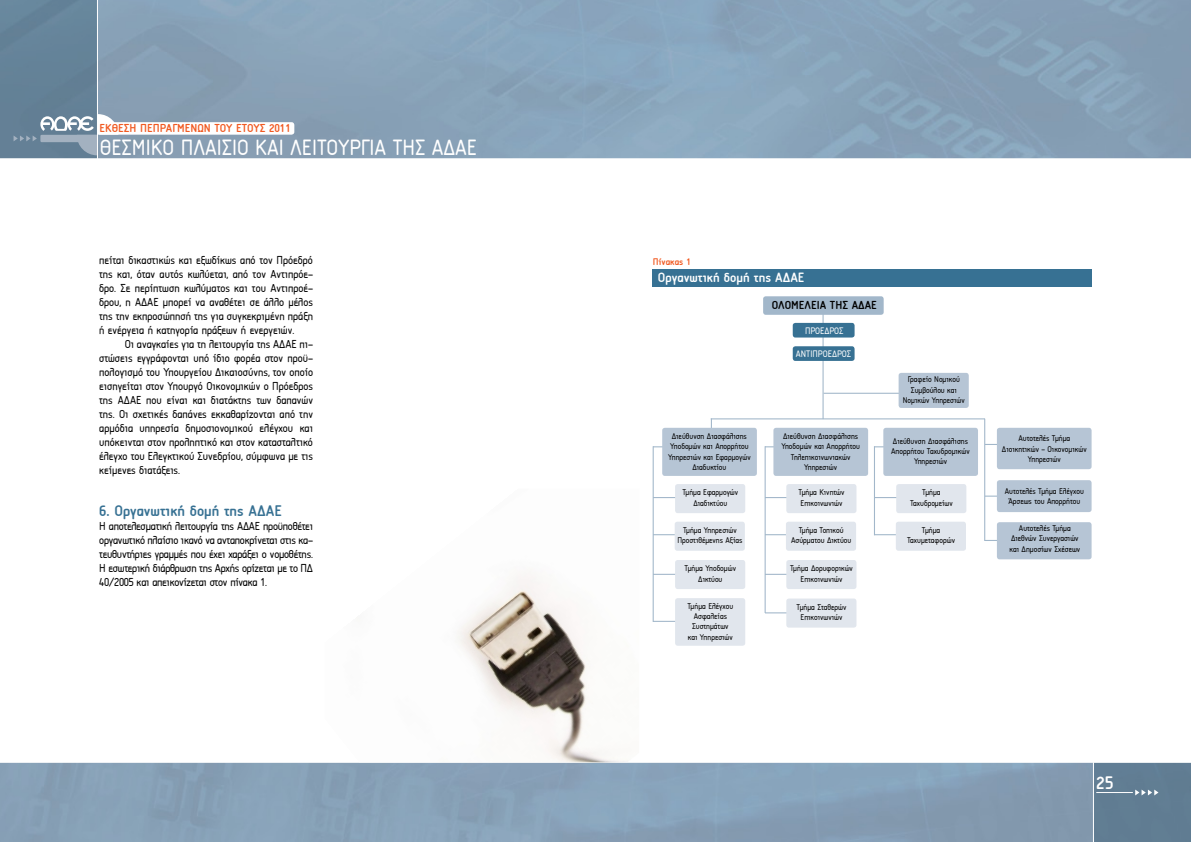
<style>
.page{position:relative;width:1191px;height:842px;background:#fff}
.page>*{position:absolute;margin:0;border:0;box-sizing:border-box;transform-origin:0 0}
.t1{font:23px "PF Isotext";color:#fff}
.t2{font:700 18.9px "PF Isotext";color:#fff}
.t3{font:700 16px "PF Isotext";color:#377193}
.t4{font:700 14px "PF Isotext";color:#fff}
.t5{font:700 12.1px "PF Isotext";color:#000}
.t6{font:12px/14px "PF Isotext";color:#000;text-align:justify}
.t7{font:700 12px "PF Isotext";color:#f15a22}
.t8{font:700 10px "PF Isotext";color:#f15a22}
.t9{font:9.8px "PF Isotext";color:#fff}
.t10{font:8.7px/10.4px "PF Isotext";color:#000;text-align:center}
</style>
<div class="page">
<svg style="left:985px;top:444px;width:12px;height:1px"></svg>
<svg style="left:985px;top:496px;width:12px;height:1px"></svg>
<svg style="left:985px;top:540px;width:12px;height:1px"></svg>
<svg style="left:875px;top:497px;width:21px;height:1px"></svg>
<svg style="left:875px;top:534px;width:20px;height:1px"></svg>
<hr style="left:874px;top:446px;width:1px;height:89px;background:#a2b7ca">
<svg style="left:765px;top:497px;width:21px;height:1px"></svg>
<svg style="left:765px;top:534px;width:21px;height:1px"></svg>
<svg style="left:765px;top:574px;width:21px;height:1px"></svg>
<svg style="left:765px;top:612px;width:21px;height:1px"></svg>
<svg style="left:654px;top:497px;width:21px;height:1px"></svg>
<svg style="left:654px;top:534px;width:20px;height:1px"></svg>
<svg style="left:654px;top:574px;width:21px;height:1px"></svg>
<svg style="left:654px;top:621px;width:21px;height:1px"></svg>
<hr style="left:652px;top:446px;width:2px;height:176px;background:#a2b7ca">
<hr style="left:822px;top:312px;width:1px;height:107px;background:#a2b7ca">
<div style="left:792px;top:346px;width:62px;height:15px;background:#377193;border-radius:3px"></div>
<div style="left:662px;top:428px;width:95px;height:48px;background:#b6c5d5;border-radius:3px"></div>
<div style="left:763px;top:296px;width:120px;height:19px;background:#a2b7ca;border-radius:3px"></div>
<div style="left:792px;top:323px;width:62px;height:15px;background:#377193;border-radius:3px"></div>
<div style="left:675px;top:484px;width:70px;height:29px;background:#e1e6ed;border-radius:3px"></div>
<div style="left:674px;top:522px;width:71px;height:29px;background:#e1e6ed;border-radius:3px"></div>
<div style="left:675px;top:560px;width:70px;height:29px;background:#e1e6ed;border-radius:3px"></div>
<div style="left:675px;top:598px;width:70px;height:48px;background:#e1e6ed;border-radius:3px"></div>
<div style="left:773px;top:428px;width:95px;height:48px;background:#b6c5d5;border-radius:3px"></div>
<div style="left:786px;top:484px;width:70px;height:29px;background:#e1e6ed;border-radius:3px"></div>
<div style="left:786px;top:522px;width:70px;height:29px;background:#e1e6ed;border-radius:3px"></div>
<div style="left:786px;top:560px;width:70px;height:29px;background:#e1e6ed;border-radius:3px"></div>
<div style="left:786px;top:598px;width:70px;height:30px;background:#e1e6ed;border-radius:3px"></div>
<div style="left:883px;top:428px;width:95px;height:48px;background:#b6c5d5;border-radius:3px"></div>
<div style="left:896px;top:484px;width:70px;height:29px;background:#e1e6ed;border-radius:3px"></div>
<div style="left:895px;top:522px;width:71px;height:29px;background:#e1e6ed;border-radius:3px"></div>
<hr style="left:823px;top:393px;width:78px;height:1px;background:#a2b7ca">
<div style="left:898px;top:373px;width:70px;height:35px;background:#b6c5d5;border-radius:3px"></div>
<hr style="left:710px;top:418px;width:275px;height:1px;background:#a2b7ca">
<hr style="left:984px;top:419px;width:1px;height:122px;background:#a2b7ca">
<hr style="left:764px;top:446px;width:1px;height:167px;background:#a2b7ca">
<div style="left:997px;top:428px;width:94px;height:41px;background:#b6c5d5;border-radius:3px"></div>
<div style="left:997px;top:480px;width:94px;height:32px;background:#b6c5d5;border-radius:3px"></div>
<div style="left:997px;top:522px;width:94px;height:37px;background:#b6c5d5;border-radius:3px"></div>
<div style="left:652px;top:269px;width:439px;height:18px;background:#377193"></div>
<svg style="left:118px;top:0;width:1073px;height:159px;background:#88a3b9"></svg>
<svg style="left:0;top:762px;width:1093px;height:80px;background:#88a1b7"></svg>
<div style="left:1094px;top:762px;width:97px;height:80px;background:#617d93"></div>
<hr style="left:1096px;top:792px;width:36px;height:1px;background:#fff">
<svg style="left:0;top:0;width:118px;height:159px;background:#708ba0"></svg>
<hr style="left:97px;top:0;width:1px;height:159px;background:#fff">
<div style="left:97px;top:122px;width:197px;height:13px;background:#fff;border-radius:3px"></div>
<img style="left:457px;top:575px;width:168px;height:187px">
<p class="t7" style="left:100px;top:122px;width:193px">ΕΚΘΕΣΗ ΠΕΠΡΑΓΜΕΝΩΝ ΤΟΥ ΕΤΟΥΣ 2011</p>
<h1 class="t1" style="left:100px;top:135px;width:379px">ΘΕΣΜΙΚΟ ΠΛΑΙΣΙΟ ΚΑΙ ΛΕΙΤΟΥΡΓΙΑ ΤΗΣ ΑΔΑΕ</h1>
<p class="t6" style="left:99px;top:253px;width:215px">πείται δικαστικώς και εξωδίκως από τον Πρόεδρό της και, όταν αυτός κωλύεται, από τον Αντιπρόε&shy;δρο. Σε περίπτωση κωλύματος και του Αντιπροέ&shy;δρου, η ΑΔΑΕ μπορεί να αναθέτει σε άλλο μέλος της την εκπροσώπησή της για συγκεκριμένη πράξη ή ενέργεια ή κατηγορία πράξεων ή ενεργειών.</p>
<p class="t6" style="left:99px;top:337px;width:215px;text-indent:26px">Οι αναγκαίες για τη λειτουργία της ΑΔΑΕ πι&shy;στώσεις εγγράφονται υπό ίδιο φορέα στον προϋ&shy;πολογισμό του Υπουργείου Δικαιοσύνης, τον οποίο εισηγείται στον Υπουργό Οικονομικών ο Πρόεδρος της ΑΔΑΕ που είναι και διατάκτης των δαπανών της. Οι σχετικές δαπάνες εκκαθαρίζονται από την αρμόδια υπηρεσία δημοσιονομικού ελέγχου και υπόκεινται στον προληπτικό και στον κατασταλτικό έλεγχο του Ελεγκτικού Συνεδρίου, σύμφωνα με τις κείμενες διατάξεις.</p>
<h3 class="t3" style="left:99px;top:503px;width:184px">6. Οργανωτική δομή της ΑΔΑΕ</h3>
<p class="t6" style="left:99px;top:519px;width:215px">Η αποτελεσματική λειτουργία της ΑΔΑΕ προϋποθέτει οργανωτικό πλαίσιο ικανό να ανταποκρίνεται στις κα&shy;τευθυντήριες γραμμές που έχει χαράξει ο νομοθέτης.<br>Η εσωτερική διάρθρωση της Αρχής ορίζεται με το ΠΔ 40/2005 και απεικονίζεται στον πίνακα 1.</p>
<p class="t8" style="left:652px;top:257px;width:40px">Πίνακας 1</p>
<p class="t4" style="left:658px;top:270px;width:148px">Οργανωτική δομή της ΑΔΑΕ</p>
<p class="t5" style="left:771px;top:299px;width:107px">ΟΛΟΜΕΛΕΙΑ ΤΗΣ ΑΔΑΕ</p>
<p class="t9" style="left:805px;top:325px;width:40px">ΠΡΟΕΔΡΟΣ</p>
<p class="t10" style="left:668px;top:431px;width:84px">Διεύθυνση Διασφάλισης<br>Υποδομών και Απορρήτου<br>Υπηρεσιών και Εφαρμογών<br>Διαδυκτίου</p>
<p class="t10" style="left:682px;top:487px;width:57px">Τμήμα Εφαρμογών<br>Διαδικτύου</p>
<p class="t10" style="left:677px;top:525px;width:67px">Τμήμα Υπηρεσιών<br>Προστιθέμενης Αξίας</p>
<p class="t10" style="left:684px;top:563px;width:53px">Τμήμα Υποδομών<br>Δικτύου</p>
<p class="t10" style="left:687px;top:600px;width:47px">Τμήμα Ελέγχου<br>Ασφαλείας<br>Συστημάτων και Υπηρεσιών</p>
<p class="t9" style="left:796px;top:349px;width:57px">ΑΝΤΙΠΡΟΕΔΡΟΣ</p>
<p class="t10" style="left:781px;top:431px;width:80px">Διεύθυνση Διασφάλισης<br>Υποδομών και Απορρήτου<br>Τηλεπικοινωνιακών<br>Υπηρεσιών</p>
<p class="t10" style="left:798px;top:487px;width:47px;text-align:left">Τμήμα Κινητών<br>Επικοινωνιών</p>
<p class="t10" style="left:791px;top:525px;width:62px">Τμήμα Τοπικού<br>Ασύρματου Δικτύου</p>
<p class="t10" style="left:790px;top:563px;width:64px">Τμήμα Δορυφορικών<br>Επικοινωνιών</p>
<p class="t10" style="left:796px;top:602px;width:51px">Τμήμα Σταθερών<br>Επικοινωνιών</p>
<p class="t10" style="left:903px;top:374px;width:63px">Γραφείο Νομικού<br>Συμβούλου και<br>Νομικών Υπηρεσιών</p>
<p class="t10" style="left:891px;top:436px;width:80px">Διεύθυνση Διασφάλισης<br>Απορρήτου Ταχυδρομικών<br>Υπηρεσιών</p>
<p class="t10" style="left:910px;top:487px;width:44px">Τμήμα<br>Ταχυδρομείων</p>
<p class="t10" style="left:907px;top:525px;width:49px">Τμήμα<br>Ταχυμεταφορών</p>
<p class="t10" style="left:1002px;top:433px;width:86px">Αυτοτελές Τμήμα<br>Διοικητικών - Οικονομικών<br>Υπηρεσιών</p>
<p class="t10" style="left:1004px;top:486px;width:81px">Αυτοτελές Τμήμα Ελέγχου<br>Άρσεως του Απορρήτου</p>
<p class="t10" style="left:1009px;top:523px;width:72px">Αυτοτελές Τμήμα<br>Διεθνών Συνεργασιών και Δημοσίων Σχέσεων</p>
<h2 class="t2" style="left:1096px;top:773px;width:19px">25</h2>
</div>
